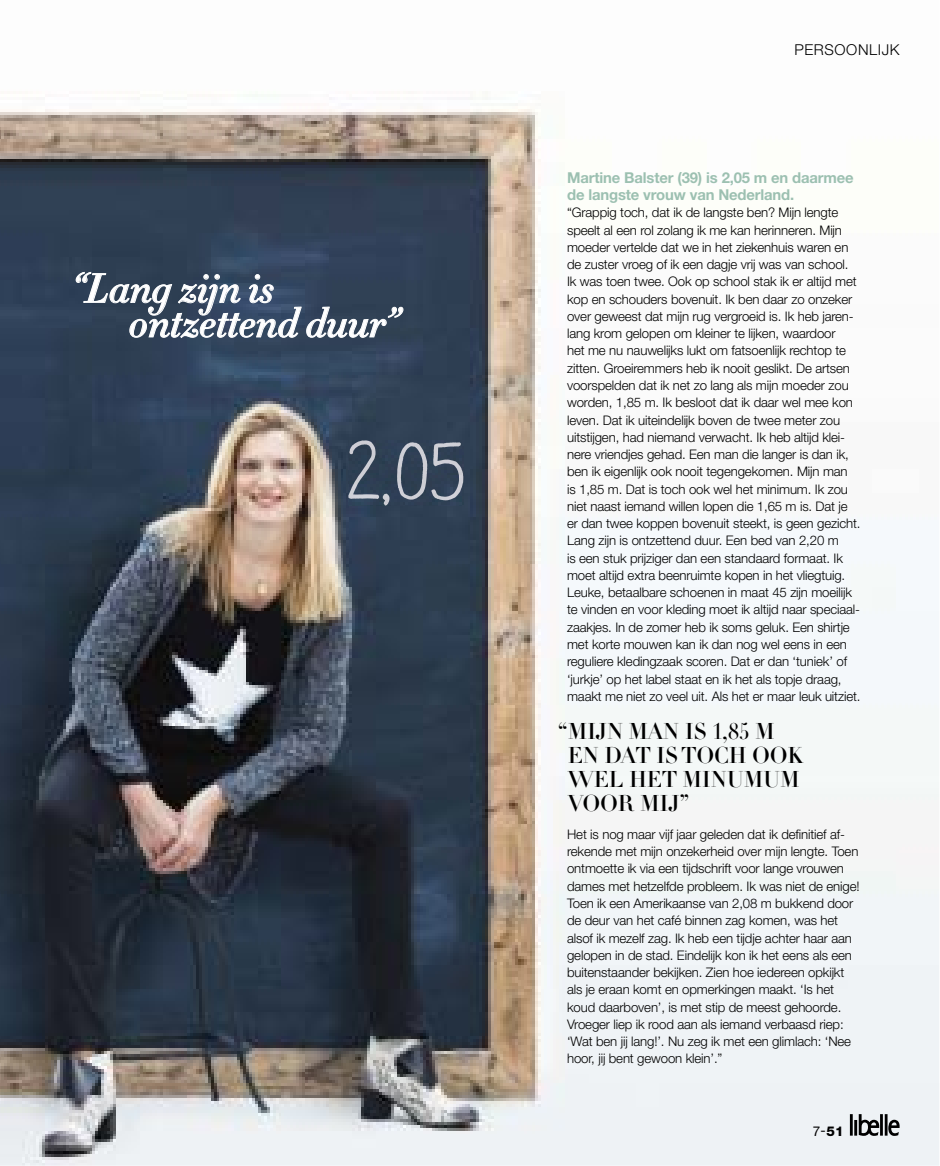
<style>
.page{position:relative;width:940px;height:1166px;background:#fff}
.page>*{position:absolute;margin:0;border:0;box-sizing:border-box;transform-origin:0 0}
.t1{font:italic 500 40.5px/34.5px "HTF Didot M06";letter-spacing:-.01em;color:#fff}
.t2{font:22.5px/24px "Didot LT Std Headline";letter-spacing:-.01em;color:#000}
.t3{font:700 15px/17.2px "Helvetica Neue LT Std";letter-spacing:-.01em;color:#9cc0b1}
.t4{font:300 15px "Helvetica Neue LT Std";letter-spacing:.04em;color:#000}
.t5{font:13.5px "Helvetica Neue LT Std";color:#000}
.t6{font:300 13.2px/17.2px "Helvetica Neue LT Std";letter-spacing:-.01em;color:#000}
.s1{font-weight:800}
</style>
<div class="page">
<img style="left:0;top:91px;width:939px;height:1074px">
<img style="left:348px;top:440px;width:115px;height:65px">
<svg style="left:75px;top:271px;width:329px;height:67px;background:#4a5a6e"></svg>
<svg style="left:850px;top:1113px;width:49px;height:22px"></svg>
<h1 class="t1" style="left:129px;top:270px;width:273px;text-indent:-56px">“ Lang zijn is ontzettend duur”</h1>
<p class="t4" style="left:794px;top:41px;width:107px">PERSOONLIJK</p>
<p class="t3" style="left:567px;top:168px;width:288px">Martine Balster (39) is 2,05 m en daarmee de langste vrouw van Nederland.</p>
<p class="t6" style="left:567px;top:204px;width:295px">“Grappig toch, dat ik de langste ben? Mijn lengte speelt al een rol zolang ik me kan herinneren. Mijn moeder vertelde dat we in het ziekenhuis waren en de zuster vroeg of ik een dagje vrij was van school.<br>Ik was toen twee. Ook op school stak ik er altijd met kop en schouders bovenuit. Ik ben daar zo onzeker over geweest dat mijn rug vergroeid is. Ik heb jaren&shy;lang krom gelopen om kleiner te lijken, waardoor<br>het me nu nauwelijks lukt om fatsoenlijk rechtop te zitten. Groeiremmers heb ik nooit geslikt. De artsen voorspelden dat ik net zo lang als mijn moeder zou worden, 1,85 m. Ik besloot dat ik daar wel mee kon leven. Dat ik uiteindelijk boven de twee meter zou uitstijgen, had niemand verwacht. Ik heb altijd klei&shy;nere vriendjes gehad. Een man die langer is dan ik, ben ik eigenlijk ook nooit tegengekomen. Mijn man<br>is 1,85 m. Dat is toch ook wel het minimum. Ik zou niet naast iemand willen lopen die 1,65 m is. Dat je er dan twee koppen bovenuit steekt, is geen gezicht.<br>Lang zijn is ontzettend duur. Een bed van 2,20 m<br>is een stuk prijziger dan een standaard formaat. Ik moet altijd extra beenruimte kopen in het vliegtuig.<br>Leuke, betaalbare schoenen in maat 45 zijn moeilijk te vinden en voor kleding moet ik altijd naar speciaal&shy;zaakjes. In de zomer heb ik soms geluk. Een shirtje met korte mouwen kan ik dan nog wel eens in een reguliere kledingzaak scoren. Dat er dan ‘tuniek’ of ‘jurkje’ op het label staat en ik het als topje draag, maakt me niet zo veel uit. Als het er maar leuk uitziet.</p>
<h2 class="t2" style="left:567px;top:719px;width:237px;text-indent:-10px">“ MIJN MAN IS 1,85 M<br>EN DAT IS TOCH OOK<br>WEL HET MINUMUM<br>VOOR MIJ”</h2>
<p class="t6" style="left:567px;top:825px;width:294px">Het is nog maar vijf jaar geleden dat ik definitief af&shy;rekende met mijn onzekerheid over mijn lengte. Toen ontmoette ik via een tijdschrift voor lange vrouwen dames met hetzelfde probleem. Ik was niet de enige!<br>Toen ik een Amerikaanse van 2,08 m bukkend door de deur van het café binnen zag komen, was het alsof ik mezelf zag. Ik heb een tijdje achter haar aan gelopen in de stad. Eindelijk kon ik het eens als een buitenstaander bekijken. Zien hoe iedereen opkijkt als je eraan komt en opmerkingen maakt. ‘Is het koud daarboven’, is met stip de meest gehoorde.<br>Vroeger liep ik rood aan als iemand verbaasd riep: ‘Wat ben jij lang!’. Nu zeg ik met een glimlach: ‘Nee hoor, jij bent gewoon klein’.”</p>
<p class="t5" style="left:812px;top:1122px;width:32px">7-<span class="s1">51</span></p>
</div>
